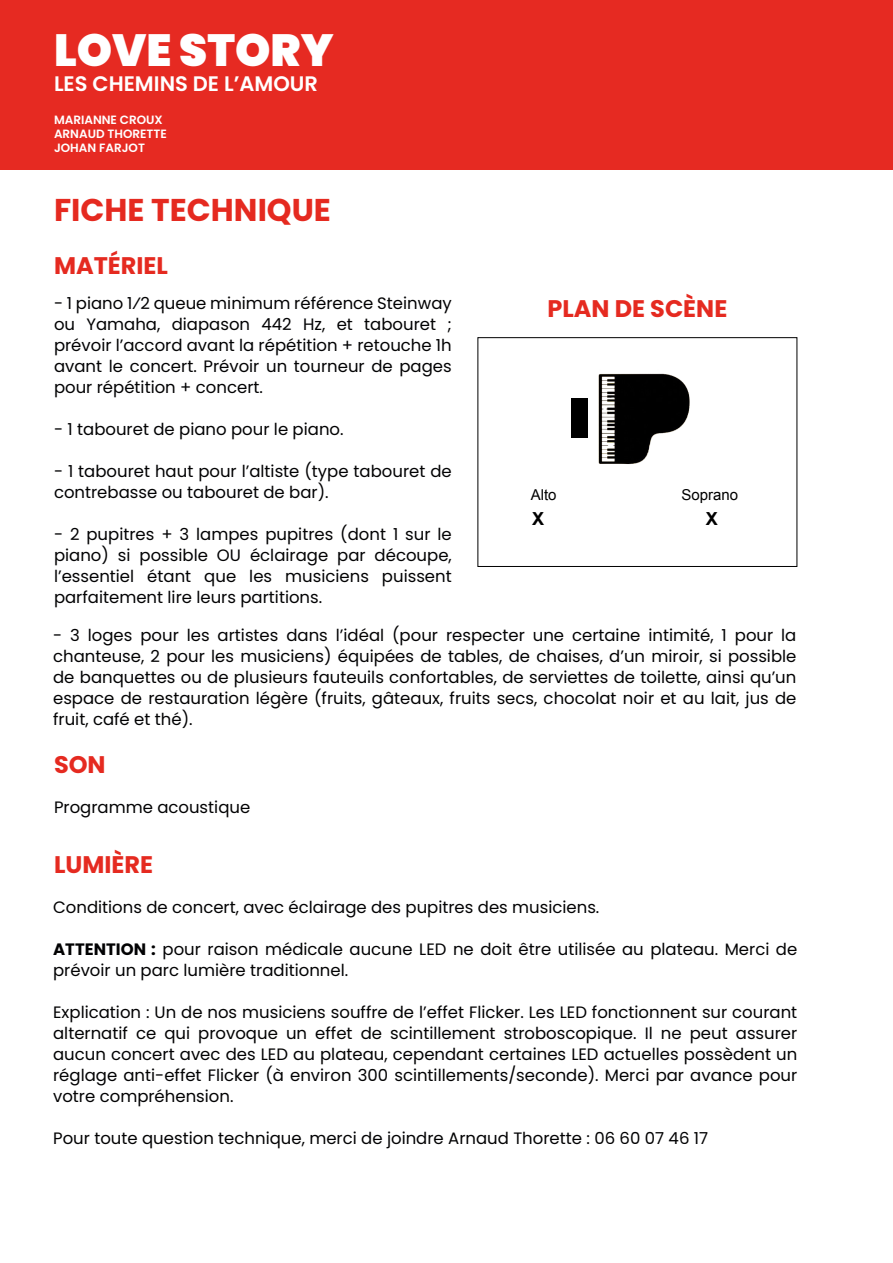
<style>
.page{position:relative;width:893px;height:1263px;background:#fff}
.page>*{position:absolute;margin:0;border:0;box-sizing:border-box;transform-origin:0 0}
.t1{font:900 45px "Poppins";color:#fff}
.t2{font:700 31.5px "Poppins";color:#e52a20}
.t3{font:700 24px "Poppins";color:#e52a20}
.t4{font:600 21px "Poppins";color:#fff}
.t5{font:700 18px "Arial";color:#000}
.t6{font:16.5px/21px "Poppins";color:#020203;text-align:justify}
.t7{font:15px "Arial";color:#000}
.t8{font:600 12px/14.4px "Poppins";color:#fff}
.s1{font-weight:700}
</style>
<div class="page">
<img style="left:598px;top:373px;width:92px;height:91px">
<div style="left:571px;top:399px;width:16px;height:39px;background:#000"></div>
<div style="left:477px;top:337px;width:320px;height:230px;border:1px solid #000"></div>
<div style="left:0;top:0;width:893px;height:169px;background:#e62a22"></div>
<h1 class="t1" style="left:54px;top:24px;width:281px">LOVE STORY</h1>
<p class="t4" style="left:54px;top:72px;width:266px">LES CHEMINS DE L’AMOUR</p>
<p class="t8" style="left:54px;top:112px;width:114px">MARIANNE CROUX<br>ARNAUD THORETTE<br>JOHAN FARJOT</p>
<h2 class="t2" style="left:54px;top:192px;width:279px">FICHE TECHNIQUE</h2>
<h3 class="t3" style="left:54px;top:252px;width:116px">MATÉRIEL</h3>
<p class="t6" style="left:54px;top:293px;width:399px">- 1 piano 1⁄2 queue minimum référence Steinway ou Yamaha, diapason 442 Hz, et tabouret ; prévoir l’accord avant la répétition + retouche 1h avant le concert. Prévoir un tourneur de pages pour répétition + concert.</p>
<p class="t6" style="left:54px;top:419px;width:291px">- 1 tabouret de piano pour le piano.</p>
<p class="t6" style="left:54px;top:461px;width:399px">- 1 tabouret haut pour l’altiste (type tabouret de contrebasse ou tabouret de bar).</p>
<p class="t6" style="left:54px;top:524px;width:399px">- 2 pupitres + 3 lampes pupitres (dont 1 sur le piano) si possible OU éclairage par découpe, l’essentiel étant que les musiciens puissent parfaitement lire leurs partitions.</p>
<h3 class="t3" style="left:547px;top:295px;width:181px">PLAN DE SCÈNE</h3>
<p class="t7" style="left:531px;top:485px;width:27px">Alto</p>
<p class="t5" style="left:532px;top:507px;width:14px">X</p>
<p class="t7" style="left:681px;top:485px;width:58px">Soprano</p>
<p class="t5" style="left:706px;top:507px;width:14px">X</p>
<p class="t6" style="left:53px;top:625px;width:745px">- 3 loges pour les artistes dans l’idéal (pour respecter une certaine intimité, 1 pour la chanteuse, 2 pour les musiciens) équipées de tables, de chaises, d’un miroir, si possible de banquettes ou de plusieurs fauteuils confortables, de serviettes de toilette, ainsi qu’un espace de restauration légère (fruits, gâteaux, fruits secs, chocolat noir et au lait, jus de fruit, café et thé).</p>
<h3 class="t3" style="left:54px;top:750px;width:53px">SON</h3>
<p class="t6" style="left:54px;top:796px;width:198px">Programme acoustique</p>
<h3 class="t3" style="left:54px;top:850px;width:101px">LUMIÈRE</h3>
<p class="t6" style="left:53px;top:897px;width:548px">Conditions de concert, avec éclairage des pupitres des musiciens.</p>
<p class="t6" style="left:53px;top:939px;width:746px"><span class="s1">ATTENTION :</span> pour raison médicale aucune LED ne doit être utilisée au plateau. Merci de prévoir un parc lumière traditionnel.</p>
<p class="t6" style="left:53px;top:1002px;width:746px">Explication : Un de nos musiciens souffre de l’effet Flicker. Les LED fonctionnent sur courant alternatif ce qui provoque un effet de scintillement stroboscopique. Il ne peut assurer aucun concert avec des LED au plateau, cependant certaines LED actuelles possèdent un réglage anti-effet Flicker (à environ 300 scintillements/seconde). Merci par avance pour votre compréhension.</p>
<p class="t6" style="left:53px;top:1128px;width:656px">Pour toute question technique, merci de joindre Arnaud Thorette : 06 60 07 46 17</p>
</div>
